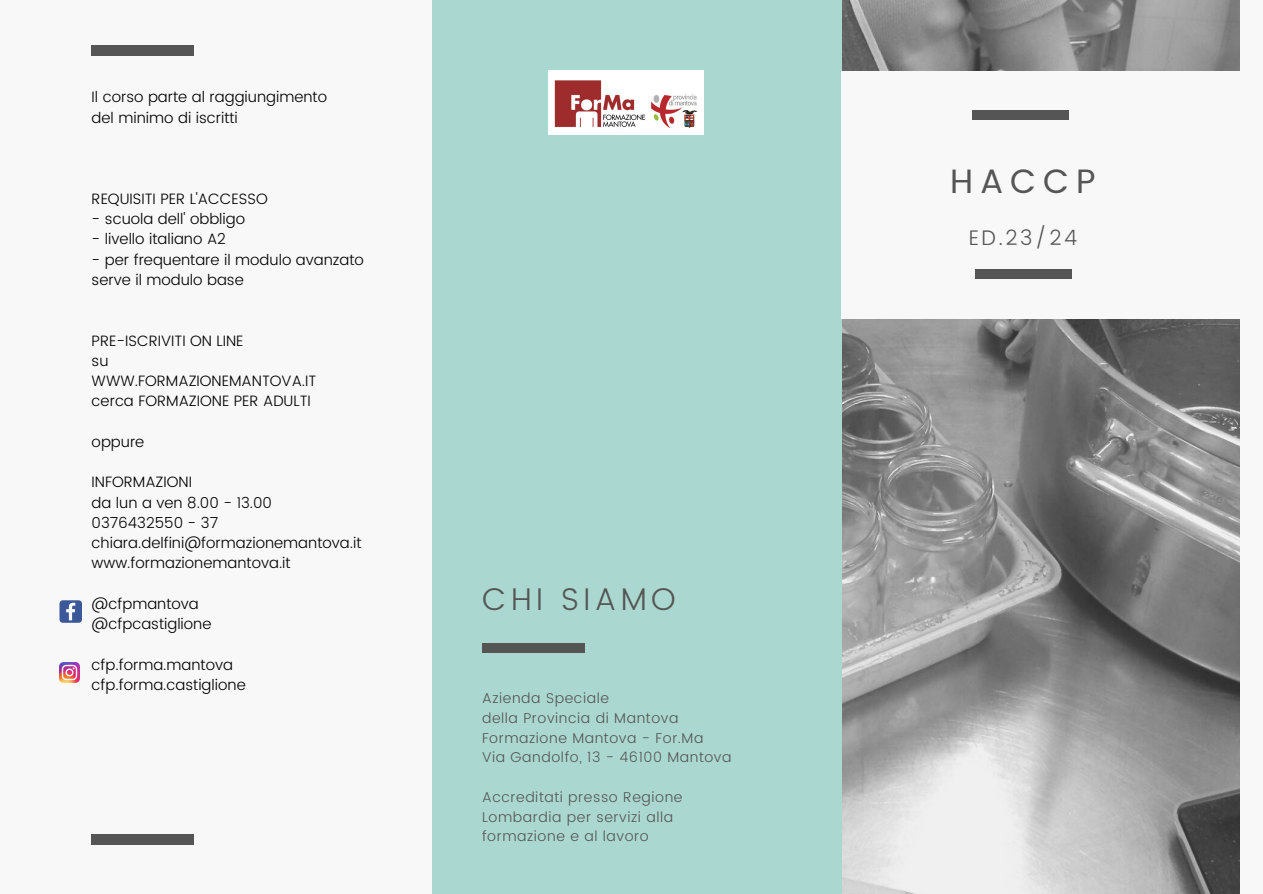
<style>
.page{position:relative;width:1263px;height:894px;background:#fff}
.page>*{position:absolute;margin:0;border:0;box-sizing:border-box;transform-origin:0 0}
.t1{font:33.75px "Poppins";letter-spacing:.2em;color:#555}
.t2{font:300 31.35px "Poppins";letter-spacing:.14em;color:#555}
.t3{font:300 21px "Poppins";color:#555}
.t4{font:300 15px/20.2px "Poppins";color:#000}
.t5{font:300 14.25px/19.6px "Poppins";letter-spacing:.04em;color:#555}
</style>
<div class="page">
<div style="left:0;top:0;width:1263px;height:893px;background:#f8f8f8"></div>
<img style="left:842px;top:0;width:397px;height:893px">
<div style="left:432px;top:0;width:410px;height:893px;background:#aad8d0"></div>
<div style="left:92px;top:834px;width:102px;height:10px;background:#555"></div>
<div style="left:482px;top:642px;width:103px;height:10px;background:#555"></div>
<div style="left:841px;top:71px;width:399px;height:247px;background:#f8f8f8"></div>
<div style="left:975px;top:269px;width:97px;height:10px;background:#555"></div>
<div style="left:972px;top:110px;width:96px;height:9px;background:#555"></div>
<div style="left:92px;top:46px;width:102px;height:10px;background:#555"></div>
<img style="left:548px;top:71px;width:155px;height:64px">
<svg style="left:59px;top:600px;width:23px;height:22px"></svg>
<img style="left:59px;top:662px;width:21px;height:20px">
<p class="t4" style="left:92px;top:87px;width:237px">Il corso parte al raggiungimento</p>
<p class="t4" style="left:92px;top:107px;width:148px">del minimo di iscritti</p>
<p class="t4" style="left:92px;top:188px;width:178px">REQUISITI PER L'ACCESSO</p>
<p class="t4" style="left:92px;top:209px;width:155px">- scuola dell' obbligo</p>
<p class="t4" style="left:92px;top:229px;width:136px">- livello italiano A2</p>
<p class="t4" style="left:92px;top:249px;width:274px">- per frequentare il modulo avanzato serve il modulo base</p>
<p class="t4" style="left:92px;top:330px;width:153px">PRE-ISCRIVITI ON LINE</p>
<p class="t4" style="left:92px;top:350px;width:18px">su</p>
<p class="t4" style="left:92px;top:371px;width:226px">WWW.FORMAZIONEMANTOVA.IT</p>
<p class="t4" style="left:92px;top:391px;width:221px">cerca FORMAZIONE PER ADULTI</p>
<p class="t4" style="left:92px;top:431px;width:54px">oppure</p>
<p class="t4" style="left:92px;top:472px;width:102px">INFORMAZIONI</p>
<p class="t4" style="left:92px;top:492px;width:182px">da lun a ven 8.00 - 13.00</p>
<p class="t4" style="left:92px;top:512px;width:128px">0376432550 - 37</p>
<p class="t4" style="left:92px;top:532px;width:271px">chiara.delfini@formazionemantova.it</p>
<p class="t4" style="left:92px;top:553px;width:201px">www.formazionemantova.it</p>
<p class="t4" style="left:92px;top:593px;width:109px">@cfpmantova</p>
<p class="t4" style="left:92px;top:613px;width:121px">@cfpcastiglione</p>
<p class="t4" style="left:92px;top:654px;width:143px">cfp.forma.mantova</p>
<p class="t4" style="left:92px;top:674px;width:156px">cfp.forma.castiglione</p>
<p class="t2" style="left:482px;top:581px;width:195px">CHI SIAMO</p>
<p class="t5" style="left:482px;top:688px;width:128px">Azienda Speciale</p>
<p class="t5" style="left:482px;top:708px;width:198px">della Provincia di Mantova</p>
<p class="t5" style="left:482px;top:727px;width:223px">Formazione Mantova - For.Ma</p>
<p class="t5" style="left:482px;top:747px;width:251px">Via Gandolfo, 13 - 46100 Mantova</p>
<p class="t5" style="left:482px;top:786px;width:202px">Accreditati presso Regione<br>Lombardia per servizi alla formazione e al lavoro</p>
<p class="t1" style="left:950px;top:162px;width:147px">HACCP</p>
<p class="t3" style="left:969px;top:225px;width:110px">ED.23/24</p>
</div>
